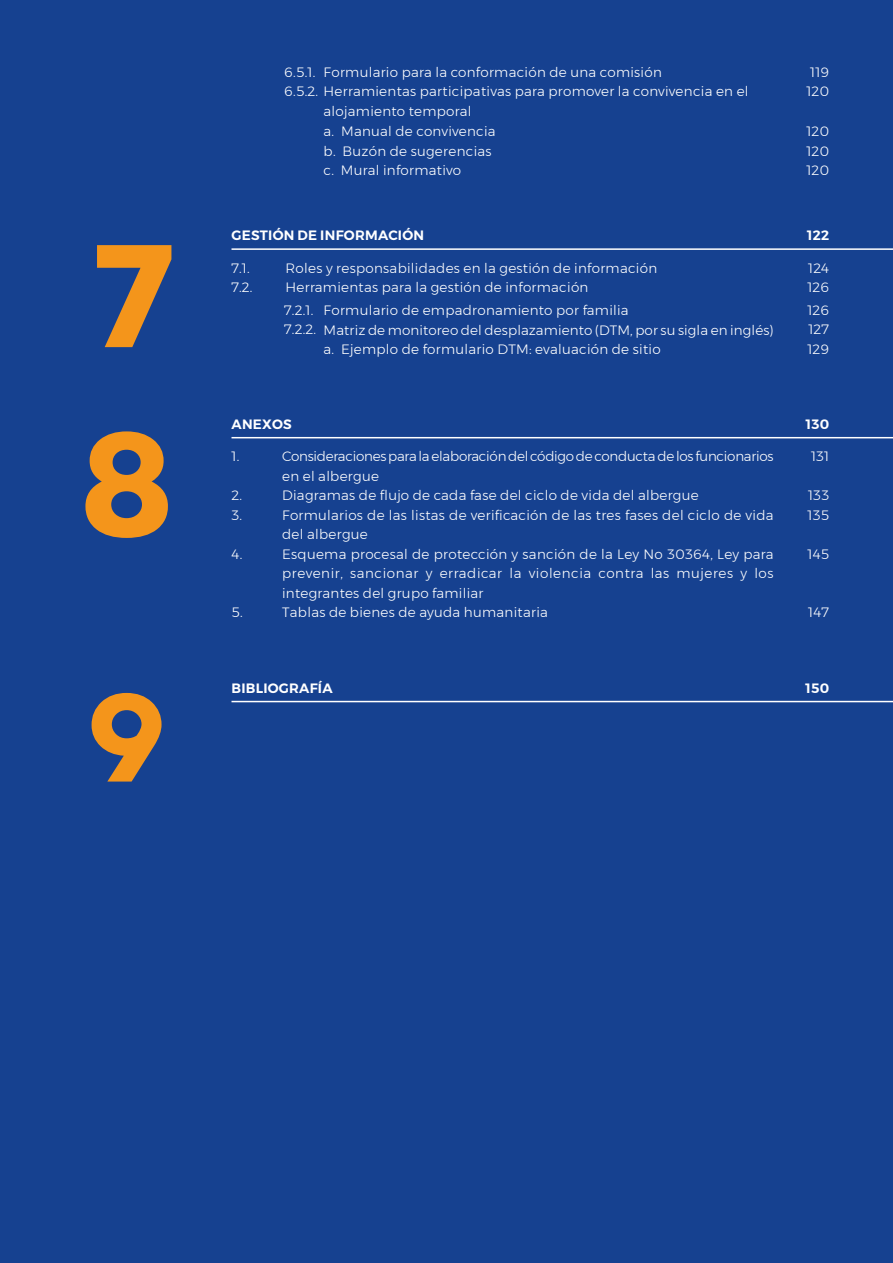
<style>
.page{position:relative;width:893px;height:1263px;background:#164190}
.page>*{position:absolute;margin:0;border:0;box-sizing:border-box;transform-origin:0 0}
.t1{font:150px "Campton Bold DEMO";color:#f4951b}
.t2{font:127.5px "Campton Bold DEMO";color:#f4951b}
.t3{font:300 13.5px/19.5px "Montserrat";letter-spacing:.02em;color:#fff}
.t4{font:600 13.5px "Montserrat";letter-spacing:.02em;color:#fff}
</style>
<div class="page">
<hr style="left:231px;top:248px;width:662px;height:2px;background:#fff">
<hr style="left:231px;top:437px;width:662px;height:1px;background:#fff">
<hr style="left:231px;top:701px;width:662px;height:1px;background:#fff">
<h1 class="t1" style="left:96px;top:209px;width:80px">7</h1>
<h1 class="t1" style="left:80px;top:398px;width:95px">8</h1>
<h2 class="t2" style="left:87px;top:664px;width:81px">9</h2>
<p class="t3" style="left:324px;top:62px;width:340px">Formulario para la conformación de una comisión</p>
<p class="t3" style="left:284px;top:82px;width:466px">6.5.2. Herramientas participativas para promover la convivencia en el</p>
<p class="t3" style="left:324px;top:101px;width:149px">alojamiento temporal</p>
<p class="t3" style="left:284px;top:62px;width:33px">6.5.1.</p>
<p class="t3" style="left:806px;top:62px;width:24px">119<br>120</p>
<p class="t3" style="left:324px;top:122px;width:174px">a. Manual de convivencia b. Buzón de sugerencias c. Mural informativo</p>
<p class="t3" style="left:806px;top:122px;width:24px;text-align:justify">120<br>120<br>120</p>
<p class="t4" style="left:231px;top:225px;width:194px">GESTIÓN DE INFORMACIÓN</p>
<p class="t4" style="left:807px;top:225px;width:23px">122</p>
<p class="t3" style="left:231px;top:258px;width:20px">7.1.</p>
<p class="t3" style="left:285px;top:258px;width:373px">Roles y responsabilidades en la gestión de información</p>
<p class="t3" style="left:231px;top:278px;width:23px">7.2.</p>
<p class="t3" style="left:285px;top:278px;width:304px">Herramientas para la gestión de información</p>
<p class="t3" style="left:807px;top:258px;width:23px">124<br>126</p>
<p class="t3" style="left:324px;top:300px;width:452px">Formulario de empadronamiento por familia<br>Matriz de monitoreo del desplazamiento (DTM, por su sigla en inglés)</p>
<p class="t3" style="left:284px;top:300px;width:33px">7.2.1.<br>7.2.2.</p>
<p class="t3" style="left:807px;top:300px;width:23px">126</p>
<p class="t3" style="left:808px;top:320px;width:22px">127</p>
<p class="t3" style="left:324px;top:340px;width:339px">a. Ejemplo de formulario DTM: evaluación de sitio</p>
<p class="t3" style="left:807px;top:340px;width:23px">129</p>
<p class="t4" style="left:231px;top:413px;width:62px">ANEXOS</p>
<p class="t4" style="left:806px;top:413px;width:25px">130</p>
<p class="t3" style="left:231px;top:446px;width:9px">1.</p>
<p class="t3" style="left:231px;top:485px;width:12px">2.<br>3.</p>
<p class="t3" style="left:231px;top:544px;width:12px">4.</p>
<p class="t3" style="left:231px;top:602px;width:13px">5.</p>
<p class="t3" style="left:282px;top:447px;width:493px">Consideraciones para la elaboración del código de conducta de los funcionarios en el albergue<br>Diagramas de flujo de cada fase del ciclo de vida del albergue Formularios de las listas de verificación de las tres fases del ciclo de vida del albergue<br>Esquema procesal de protección y sanción de la Ley No 30364, Ley para prevenir, sancionar y erradicar la violencia contra las mujeres y los integrantes del grupo familiar<br>Tablas de bienes de ayuda humanitaria</p>
<p class="t3" style="left:811px;top:446px;width:20px">131</p>
<p class="t3" style="left:808px;top:485px;width:23px">133<br>135</p>
<p class="t3" style="left:808px;top:544px;width:23px">145</p>
<p class="t3" style="left:808px;top:602px;width:22px">147</p>
<p class="t4" style="left:231px;top:677px;width:103px">BIBLIOGRAFÍA</p>
<p class="t4" style="left:805px;top:677px;width:25px">150</p>
</div>
